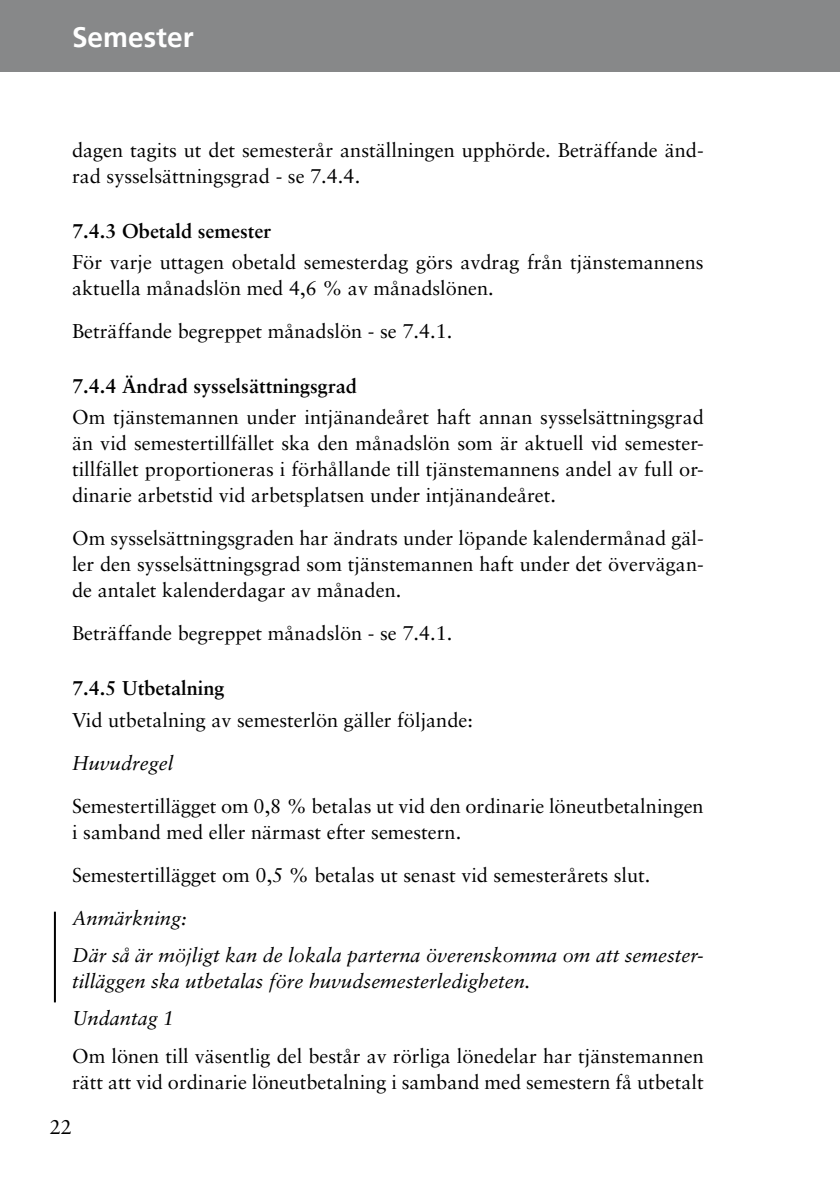
<style>
.page{position:relative;width:840px;height:1191px;background:#fff}
.page>*{position:absolute;margin:0;border:0;box-sizing:border-box;transform-origin:0 0}
.t1{font:700 28px "Frutiger";color:#fff}
.t2{font:20px/26px "Sabon";color:#000}
.t3{font:italic 20px/37.4px "Sabon";color:#000}
.t4{font:700 20px "Sabon";color:#000}
</style>
<div class="page">
<div style="left:0;top:0;width:839px;height:72px;background:#878889"></div>
<hr style="left:54px;top:911px;width:2px;height:91px;background:#000">
<h1 class="t1" style="left:72px;top:20px;width:123px">Semester</h1>
<p class="t2" style="left:72px;top:137px;width:632px">dagen tagits ut det semesterår anställningen upphörde. Beträffande änd&shy;rad sysselsättningsgrad - se 7.4.4.</p>
<p class="t4" style="left:72px;top:218px;width:200px">7.4.3 Obetald semester</p>
<p class="t2" style="left:72px;top:249px;width:632px">För varje uttagen obetald semesterdag görs avdrag från tjänstemannens aktuella månadslön med 4,6 % av månadslönen.</p>
<p class="t2" style="left:72px;top:318px;width:382px">Beträffande begreppet månadslön - se 7.4.1 .</p>
<p class="t4" style="left:72px;top:373px;width:286px">7.4.4 Ändrad sysselsättningsgrad</p>
<p class="t2" style="left:72px;top:404px;width:633px;text-align:justify">Om tjänstemannen under intjänandeåret haft annan sysselsättningsgrad än vid semestertillfället ska den månadslön som är aktuell vid semester&shy;tillfället proportioneras i förhållande till tjänstemannens andel av full or&shy;dinarie arbetstid vid arbetsplatsen under intjänandeåret.</p>
<p class="t2" style="left:72px;top:525px;width:632px;text-align:justify">Om sysselsättningsgraden har ändrats under löpande kalendermånad gäl&shy;ler den sysselsättningsgrad som tjänstemannen haft under det övervägan&shy;de antalet kalenderdagar av månaden.</p>
<p class="t2" style="left:72px;top:620px;width:382px">Beträffande begreppet månadslön - se 7.4.1 .</p>
<p class="t4" style="left:72px;top:675px;width:154px">7.4.5 Utbetalning</p>
<p class="t2" style="left:72px;top:706px;width:402px">Vid utbetalning av semesterlön gäller följande:</p>
<p class="t3" style="left:72px;top:744px;width:103px">Huvudregel</p>
<p class="t2" style="left:72px;top:792px;width:632px">Semestertillägget om 0,8 % betalas ut vid den ordinarie löneutbetalningen i samband med eller närmast efter semestern.</p>
<p class="t2" style="left:72px;top:861px;width:579px">Semestertillägget om 0,5 % betalas ut senast vid semesterårets slut.</p>
<p class="t3" style="left:72px;top:899px;width:632px">Anmärkning:<br>Där så är möjligt kan de lokala parterna överenskomma om att semester-</p>
<p class="t3" style="left:72px;top:962px;width:459px">tilläggen ska utbetalas före huvudsemesterledigheten.<br>Undantag 1</p>
<p class="t2" style="left:72px;top:1042px;width:633px">Om lönen till väsentlig del består av rörliga lönedelar har tjänstemannen rätt att vid ordinarie löneutbetalning i samband med semestern få utbetalt</p>
<p class="t2" style="left:50px;top:1114px;width:12px">22</p>
</div>
